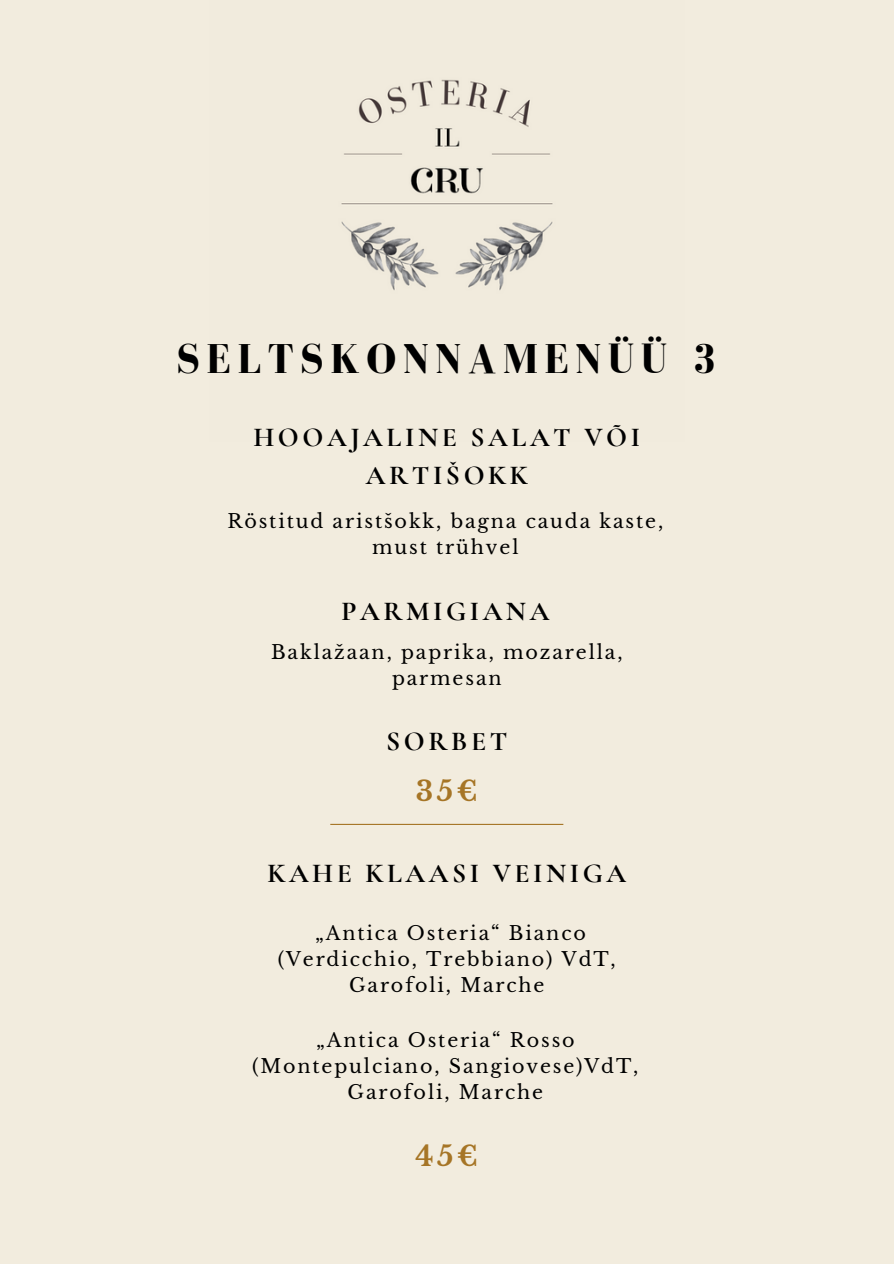
<style>
.page{position:relative;width:894px;height:1264px;background:#fff}
.page>*{position:absolute;margin:0;border:0;box-sizing:border-box;transform-origin:0 0}
.t1{font:700 42.9px "Bodoni FLF";letter-spacing:.145em;color:#000}
.t2{font:700 27.45px/37.3px "Cormorant Garamond";letter-spacing:.13em;color:#000;text-align:center}
.t3{font:700 27.45px "Libre Baskerville";color:#a67526}
.t4{font:19.05px/26px "Libre Baskerville";letter-spacing:.1em;color:#000;text-align:center}
</style>
<div class="page">
<div style="left:0;top:0;width:893px;height:1263px;background:#f2ecde"></div>
<img style="left:341px;top:79px;width:212px;height:212px">
<hr style="left:330px;top:823px;width:233px;height:2px;background:#a67526">
<h1 class="t1" style="left:176px;top:336px;width:542px">SELTSKONNAMENÜÜ 3</h1>
<p class="t2" style="left:253px;top:419px;width:388px">HOOAJALINE SALAT VÕI<br>ARTIŠOKK</p>
<h2 class="t4" style="left:227px;top:508px;width:437px">Röstitud aristšokk, bagna cauda kaste, must trühvel</h2>
<p class="t2" style="left:341px;top:592px;width:209px">PARMIGIANA</p>
<h2 class="t4" style="left:271px;top:639px;width:353px">Baklažaan, paprika, mozarella, parmesan</h2>
<h2 class="t2" style="left:386px;top:722px;width:123px">SORBET</h2>
<h2 class="t3" style="left:416px;top:774px;width:63px">35€</h2>
<h2 class="t2" style="left:267px;top:854px;width:360px">KAHE KLAASI VEINIGA</h2>
<p class="t4" style="left:315px;top:920px;width:272px">„Antica Osteria“ Bianco</p>
<p class="t4" style="left:278px;top:946px;width:339px">(Verdicchio, Trebbiano) VdT,<br>Garofoli, Marche</p>
<p class="t4" style="left:252px;top:1026px;width:387px">„Antica Osteria“ Rosso (Montepulciano, Sangiovese)VdT,<br>Garofoli, Marche</p>
<h2 class="t3" style="left:415px;top:1139px;width:64px">45€</h2>
</div>
